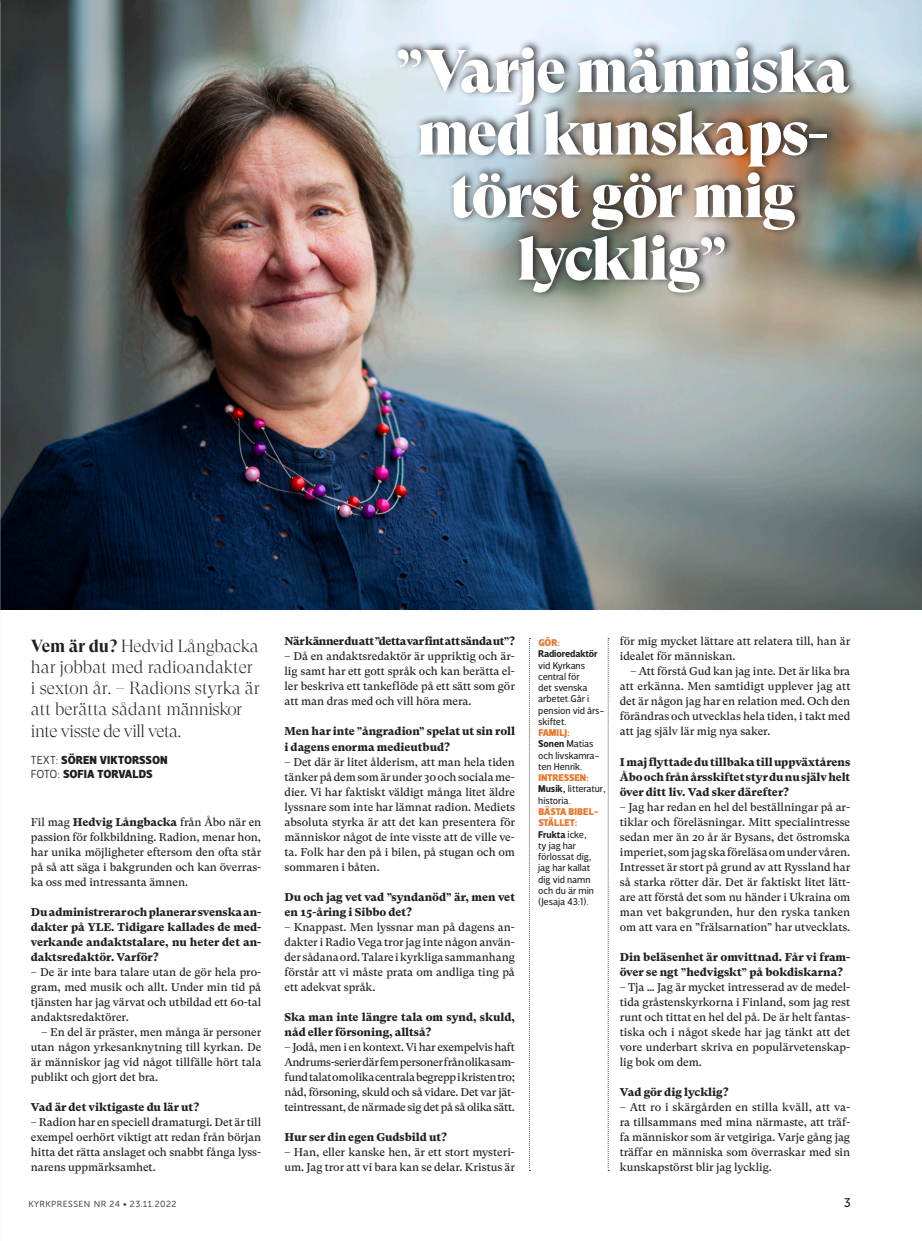
<style>
.page{position:relative;width:922px;height:1241px;background:#fff}
.page>*{position:absolute;margin:0;border:0;box-sizing:border-box;transform-origin:0 0}
.Featurerubrik{font:60px/62.5px "GT Super Display Super";letter-spacing:-.02em;color:#fff;text-align:center}
.Ingress{font:300 17.5px/21.2px "GT Super Display";color:#231f20}
.t1{font:12.5px "Museo Sans 500";color:#231f20}
.SKRIBENT{font:900 11.88px "Velino Sans";color:#231f20}
.Brödtext_01{font:11.25px/15px "GT Super Text";letter-spacing:-.005em;color:#231f20;text-align:justify}
.Brödtext_fråga{font:900 11.25px/15px "GT Super Text";letter-spacing:-.005em;color:#231f20}
.Brödtext_02{font:11.25px/15px "GT Super Text";letter-spacing:-.005em;color:#231f20;text-align:justify}
.Brödtext_fråga-2{font:900 11.25px "GT Super Text";letter-spacing:-.035em;color:#231f20}
.Vem_är_du_faktatext{font:10px/11.2px "Velino Sans";letter-spacing:-.005em;color:#231f20}
.Brödtext_kort_01{font:900 10px "Velino Sans";color:#e9772d}
.t2{font:8.75px "Museo Sans 300";letter-spacing:.05em;color:#231f20}
.s1{font-weight:700}
.s2{font-weight:300}
.s3{font-weight:900}
.s4{font-weight:900;color:#e9772d}
</style>
<div class="page">
<img style="left:0;top:0;width:921px;height:609px">
<div style="left:393px;top:39px;width:466px;height:260px;background:#231f20;opacity:.95"></div>
<svg style="left:607px;top:638px;width:2px;height:532px"></svg>
<svg style="left:529px;top:638px;width:1px;height:532px"></svg>
<p class="Featurerubrik" style="left:395px;top:41px;width:456px">”Varje människa med kunskaps&shy;törst gör mig</p>
<p class="Featurerubrik" style="left:517px;top:228px;width:212px">lycklig”</p>
<p class="Ingress" style="left:31px;top:635px;width:230px"><span class="s1">Vem är du?</span> Hedvid Långbacka har jobbat med radioandakter i sexton år. – Radions styrka är att berätta sådant människor inte visste de vill veta.</p>
<p class="SKRIBENT" style="left:31px;top:752px;width:138px"><span class="s2">TEXT:</span> SÖREN VIKTORSSON</p>
<p class="SKRIBENT" style="left:31px;top:766px;width:123px"><span class="s2">FOTO:</span> SOFIA TORVALDS</p>
<p class="Brödtext_01" style="left:31px;top:814px;width:232px">Fil mag <span class="s3">Hedvig Långbacka</span> från Åbo när en passion för folkbildning. Radion, menar hon, har unika möjligheter eftersom den ofta står på så att säga i bakgrunden och kan överras&shy;ka oss med intressanta ämnen.</p>
<p class="Brödtext_fråga" style="left:31px;top:904px;width:232px;text-align:justify">Du administrerar och planerar svenska an&shy;dakter på YLE. Tidigare kallades de med&shy;verkande andaktstalare, nu heter det an&shy;daktsredaktör. Varför?</p>
<p class="Brödtext_01" style="left:31px;top:964px;width:232px">– De är inte bara talare utan de gör hela pro&shy;gram, med musik och allt. Under min tid på tjänsten har jag värvat och utbildad ett 60-tal andaktsredaktörer.</p>
<p class="Brödtext_02" style="left:31px;top:1024px;width:232px;text-indent:11px">– En del är präster, men många är personer utan någon yrkesanknytning till kyrkan. De är människor jag vid något tillfälle hört tala publikt och gjort det bra.</p>
<p class="Brödtext_fråga" style="left:31px;top:1099px;width:170px">Vad är det viktigaste du lär ut?</p>
<p class="Brödtext_01" style="left:31px;top:1114px;width:232px">– Radion har en speciell dramaturgi. Det är till exempel oerhört viktigt att redan från början hitta det rätta anslaget och snabbt fånga lyss&shy;narens uppmärksamhet.</p>
<p class="Brödtext_fråga-2" style="left:284px;top:635px;width:232px">När känner du att ”detta var fint att sända ut”?</p>
<p class="Brödtext_01" style="left:284px;top:649px;width:232px">– Då en andaktsredaktör är uppriktig och är&shy;lig samt har ett gott språk och kan berätta el&shy;ler beskriva ett tankeflöde på ett sätt som gör att man dras med och vill höra mera.</p>
<p class="Brödtext_fråga" style="left:284px;top:724px;width:232px">Men har inte ”ångradion” spelat ut sin roll i dagens enorma medieutbud?</p>
<p class="Brödtext_01" style="left:284px;top:754px;width:232px">– Det där är litet ålderism, att man hela tiden tänker på dem som är under 30 och sociala me&shy;dier. Vi har faktiskt väldigt många litet äldre lyssnare som inte har lämnat radion. Mediets absoluta styrka är att det kan presentera för människor något de inte visste att de ville ve&shy;ta. Folk har den på i bilen, på stugan och om sommaren i båten.</p>
<p class="Brödtext_fråga" style="left:284px;top:889px;width:232px">Du och jag vet vad ”syndanöd” är, men vet en 15-åring i Sibbo det?</p>
<p class="Brödtext_01" style="left:284px;top:919px;width:232px">– Knappast. Men lyssnar man på dagens an&shy;dakter i Radio Vega tror jag inte någon använ&shy;der sådana ord. Talare i kyrkliga sammanhang förstår att vi måste prata om andliga ting på ett adekvat språk.</p>
<p class="Brödtext_fråga" style="left:284px;top:1009px;width:232px">Ska man inte längre tala om synd, skuld, nåd eller försoning, alltså?</p>
<p class="Brödtext_01" style="left:284px;top:1039px;width:232px">– Jodå, men i en kontext. Vi har exempelvis haft Andrums-serier där fem personer från olika sam&shy;fund talat om olika centrala begrepp i kristen tro; nåd, försoning, skuld och så vidare. Det var jät&shy;teintressant, de närmade sig det på så olika sätt.</p>
<p class="Brödtext_fråga" style="left:284px;top:1129px;width:164px">Hur ser din egen Gudsbild ut?</p>
<p class="Brödtext_01" style="left:284px;top:1144px;width:232px">– Han, eller kanske hen, är ett stort mysteri&shy;um. Jag tror att vi bara kan se delar. Kristus är</p>
<p class="Brödtext_kort_01" style="left:538px;top:636px;width:23px">GÖR:</p>
<p class="Vem_är_du_faktatext" style="left:538px;top:648px;width:68px"><span class="s1">Radioredaktör </span>vid Kyrkans central för<br>det svenska arbetet.Går i pension vid års&shy;skiftet.<br><span class="s4">FAMILJ:</span></p>
<p class="Vem_är_du_faktatext" style="left:538px;top:738px;width:63px"><span class="s1">Sonen</span> Matias och livskamra&shy;ten Henrik.</p>
<p class="Brödtext_kort_01" style="left:538px;top:771px;width:52px">INTRESSEN:</p>
<p class="Vem_är_du_faktatext" style="left:538px;top:783px;width:69px"><span class="s1">Musik,</span> litteratur, historia.</p>
<p class="Vem_är_du_faktatext" style="left:538px;top:806px;width:62px"><span class="s4">BÄSTA BIBEL-<br>STÄLLET:<br></span><span class="s1">Frukta</span> icke,<br>ty jag har förlossat dig, jag har kallat dig vid namn och du är min (Jesaja 43:1).</p>
<p class="Brödtext_01" style="left:619px;top:634px;width:232px">för mig mycket lättare att relatera till, han är idealet för människan.</p>
<p class="Brödtext_02" style="left:619px;top:664px;width:232px;text-indent:11px">– Att förstå Gud kan jag inte. Det är lika bra att erkänna. Men samtidigt upplever jag att det är någon jag har en relation med. Och den förändras och utvecklas hela tiden, i takt med att jag själv lär mig nya saker.</p>
<p class="Brödtext_fråga" style="left:619px;top:754px;width:232px;text-align:justify">I maj flyttade du tillbaka till uppväxtårens Åbo och från årsskiftet styr du nu själv helt över ditt liv. Vad sker därefter?</p>
<p class="Brödtext_01" style="left:619px;top:799px;width:232px">– Jag har redan en hel del beställningar på ar&shy;tiklar och föreläsningar. Mitt specialintresse sedan mer än 20 år är Bysans, det östromska imperiet, som jag ska föreläsa om under våren.<br>Intresset är stort på grund av att Ryssland har så starka rötter där. Det är faktiskt litet lätt&shy;are att förstå det som nu händer i Ukraina om man vet bakgrunden, hur den ryska tanken om att vara en ”frälsarnation” har utvecklats.</p>
<p class="Brödtext_fråga" style="left:619px;top:949px;width:232px">Din beläsenhet är omvittnad. Får vi fram&shy;över se ngt ”hedvigskt” på bokdiskarna?</p>
<p class="Brödtext_01" style="left:619px;top:979px;width:232px">– Tja … Jag är mycket intresserad av de medel&shy;tida gråstenskyrkorna i Finland, som jag rest runt och tittat en hel del på. De är helt fantas&shy;tiska och i något skede har jag tänkt att det vore underbart skriva en populärvetenskap&shy;lig bok om dem.</p>
<p class="Brödtext_fråga" style="left:619px;top:1084px;width:110px">Vad gör dig lycklig?</p>
<p class="Brödtext_01" style="left:619px;top:1099px;width:232px">– Att ro i skärgården en stilla kväll, att va&shy;ra tillsammans med mina närmaste, att träf&shy;fa människor som är vetgiriga. Varje gång jag träffar en människa som överraskar med sin kunskapstörst blir jag lycklig.</p>
<p class="t2" style="left:28px;top:1198px;width:149px">KYRKPRESSEN NR 24 • 23.11.2022</p>
<p class="t1" style="left:843px;top:1195px;width:9px">3</p>
</div>
